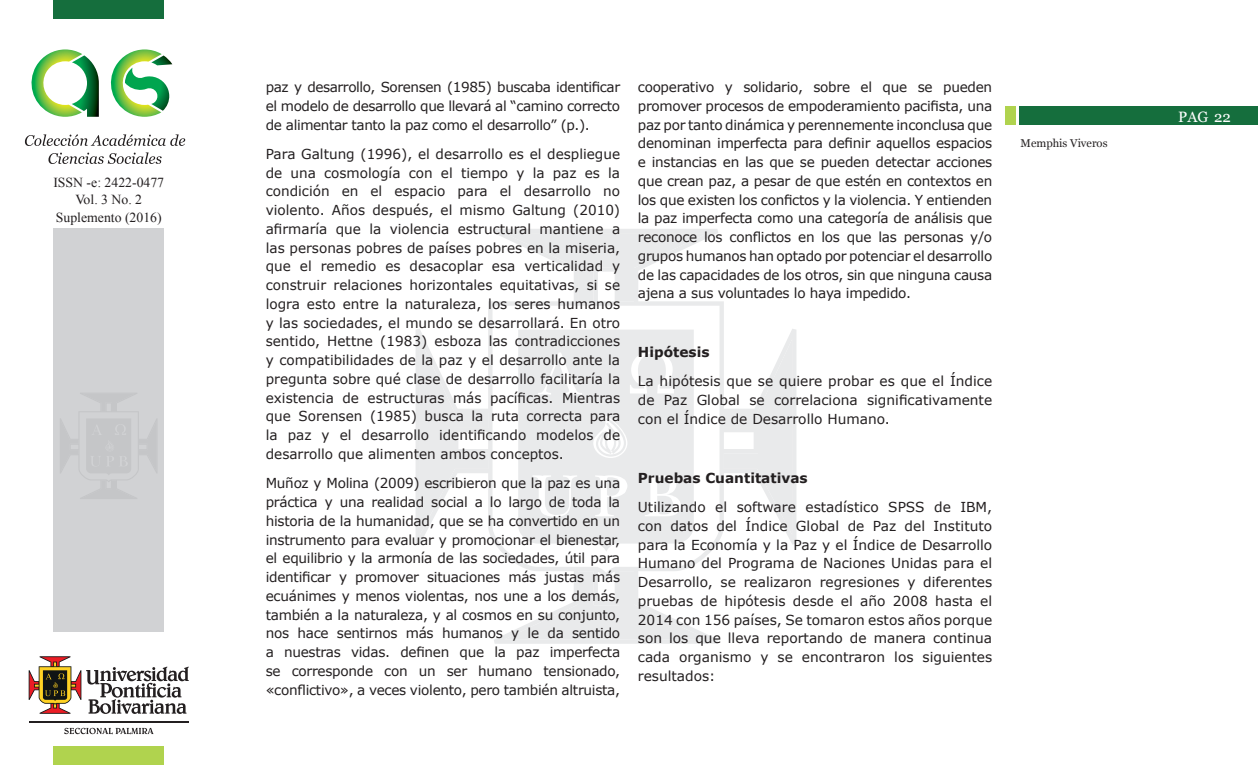
<style>
.page{position:relative;width:1258px;height:765px;background:#fff}
.page>*{position:absolute;margin:0;border:0;box-sizing:border-box;transform-origin:0 0}
.t1{font:15px "Georgia";color:#fff}
.Cuerpo_2{font:13.75px/18.8px "Verdana";letter-spacing:-.02em;color:#231f20;text-align:justify}
.t2{font:13.75px/17.5px "Times New Roman";color:#231f20;text-align:center}
.Cuerpo_2-2{font:700 13.75px "Verdana";color:#231f20}
.t3{font:11.25px "Georgia";color:#231f20}
</style>
<div class="page">
<div style="left:54px;top:229px;width:110px;height:403px;background:#d1d2d4"></div>
<div style="left:54px;top:0;width:110px;height:18px;background:#156e3d"></div>
<div style="left:1020px;top:107px;width:238px;height:18px;background:#156e3d"></div>
<div style="left:1006px;top:107px;width:10px;height:18px;background:#b0d34e"></div>
<div style="left:54px;top:747px;width:110px;height:18px;background:#b0d34e"></div>
<svg style="left:29px;top:656px;width:160px;height:58px"></svg>
<svg style="left:64px;top:728px;width:89px;height:6px"></svg>
<hr style="left:29px;top:721px;width:160px;height:1px;background:#231f20">
<svg style="left:60px;top:393px;width:97px;height:106px"></svg>
<svg style="left:416px;top:229px;width:380px;height:415px"></svg>
<svg style="left:518px;top:330px;width:176px;height:222px;background:#ebeced"></svg>
<svg style="left:657px;top:477px;width:16px;height:37px"></svg>
<svg style="left:551px;top:360px;width:13px;height:17px"></svg>
<svg style="left:110px;top:49px;width:62px;height:68px"></svg>
<svg style="left:31px;top:49px;width:68px;height:68px"></svg>
<svg style="left:25px;top:134px;width:160px;height:12px"></svg>
<svg style="left:48px;top:152px;width:114px;height:12px"></svg>
<p class="t2" style="left:53px;top:173px;width:112px">ISSN -e: 2422-0477<br>Vol. 3 No. 2<br>Suplemento (2016)</p>
<p class="Cuerpo_2" style="left:266px;top:77px;width:356px">paz y desarrollo, Sorensen (1985) buscaba identificar el modelo de desarrollo que llevará al “camino correcto de alimentar tanto la paz como el desarrollo” (p.).</p>
<p class="Cuerpo_2" style="left:266px;top:144px;width:356px">Para Galtung (1996), el desarrollo es el despliegue de una cosmología con el tiempo y la paz es la condición en el espacio para el desarrollo no violento. Años después, el mismo Galtung (2010) afirmaría que la violencia estructural mantiene a las personas pobres de países pobres en la miseria, que el remedio es desacoplar esa verticalidad y construir relaciones horizontales equitativas, si se logra esto entre la naturaleza, los seres humanos y las sociedades, el mundo se desarrollará. En otro sentido, Hettne (1983) esboza las contradicciones y compatibilidades de la paz y el desarrollo ante la pregunta sobre qué clase de desarrollo facilitaría la existencia de estructuras más pacíficas. Mientras que Sorensen (1985) busca la ruta correcta para la paz y el desarrollo identificando modelos de desarrollo que alimenten ambos conceptos.</p>
<p class="Cuerpo_2" style="left:266px;top:474px;width:356px">Muñoz y Molina (2009) escribieron que la paz es una práctica y una realidad social a lo largo de toda la historia de la humanidad, que se ha convertido en un instrumento para evaluar y promocionar el bienestar, el equilibrio y la armonía de las sociedades, útil para identificar y promover situaciones más justas más ecuánimes y menos violentas, nos une a los demás, también a la naturaleza, y al cosmos en su conjunto, nos hace sentirnos más humanos y le da sentido a nuestras vidas. definen que la paz imperfecta se corresponde con un ser humano tensionado, «conflictivo», a veces violento, pero también altruista,</p>
<p class="Cuerpo_2" style="left:638px;top:77px;width:356px">cooperativo y solidario, sobre el que se pueden promover procesos de empoderamiento pacifista, una paz por tanto dinámica y perennemente inconclusa que denominan imperfecta para definir aquellos espacios e instancias en las que se pueden detectar acciones que crean paz, a pesar de que estén en contextos en los que existen los confictos y la violencia. Y entienden la paz imperfecta como una categoría de análisis que reconoce los conflictos en los que las personas y/o grupos humanos han optado por potenciar el desarrollo de las capacidades de los otros, sin que ninguna causa ajena a sus voluntades lo haya impedido.</p>
<p class="Cuerpo_2-2" style="left:638px;top:342px;width:73px">Hipótesis</p>
<p class="Cuerpo_2" style="left:638px;top:372px;width:356px">La hipótesis que se quiere probar es que el Índice de Paz Global se correlaciona significativamente con el Índice de Desarrollo Humano.</p>
<p class="Cuerpo_2-2" style="left:638px;top:468px;width:171px">Pruebas Cuantitativas</p>
<p class="Cuerpo_2" style="left:638px;top:498px;width:356px">Utilizando el software estadístico SPSS de IBM, con datos del Índice Global de Paz del Instituto para la Economía y la Paz y el Índice de Desarrollo Humano del Programa de Naciones Unidas para el Desarrollo, se realizaron regresiones y diferentes pruebas de hipótesis desde el año 2008 hasta el 2014 con 156 países, Se tomaron estos años porque son los que lleva reportando de manera continua cada organismo y se encontraron los siguientes resultados:</p>
<p class="t3" style="left:1020px;top:135px;width:88px">Memphis Viveros</p>
<p class="t1" style="left:1178px;top:105px;width:54px">PAG 22</p>
</div>
